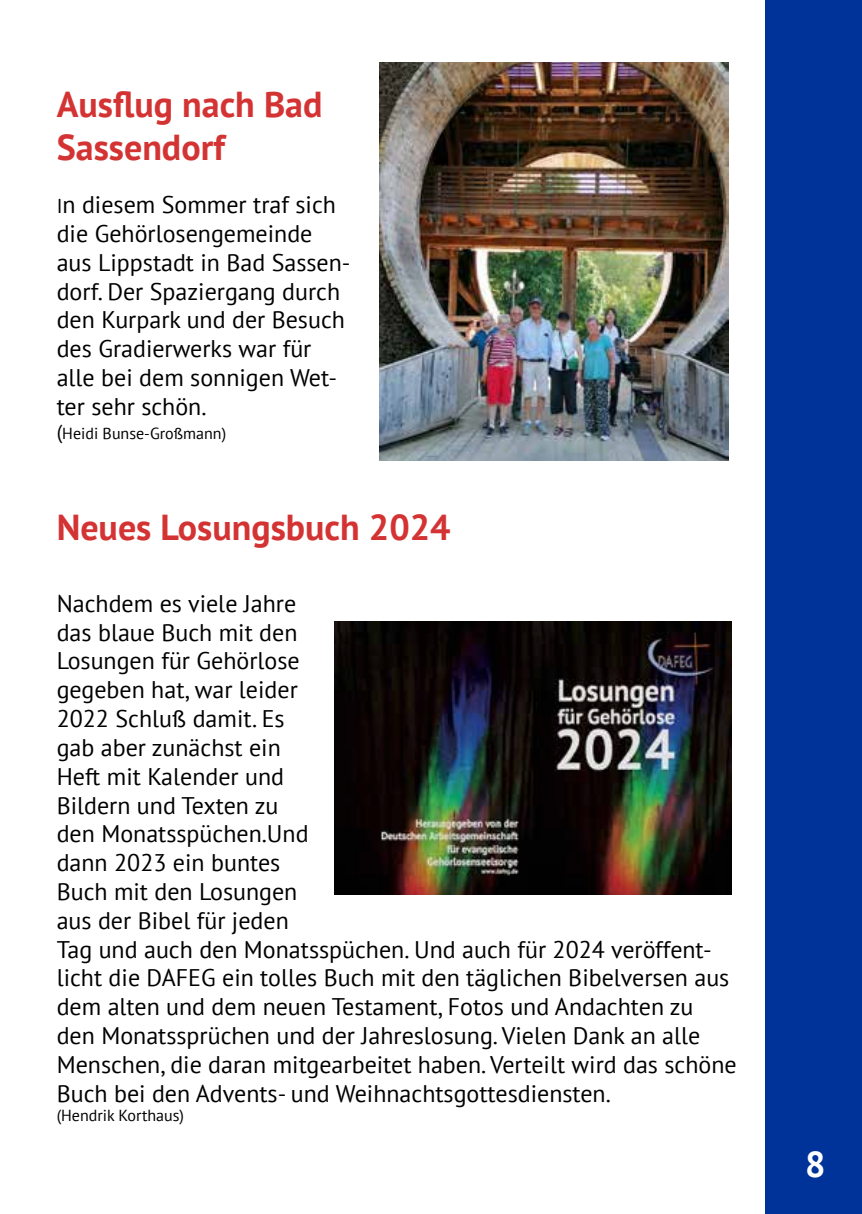
<style>
.page{position:relative;width:862px;height:1214px;background:#fff}
.page>*{position:absolute;margin:0;border:0;box-sizing:border-box;transform-origin:0 0}
.t1{font:700 36px/43.2px "PT Sans";color:#d43333}
.t2{font:700 36px "PT Sans";color:#fff}
.t3{font:24px/28.8px "PT Sans";color:#000}
.t4{font:16px "PT Sans";color:#000}
.s1{font-size:20px}
</style>
<div class="page">
<div style="left:765px;top:0;width:97px;height:1213px;background:#039"></div>
<img style="left:380px;top:62px;width:349px;height:398px">
<img style="left:334px;top:622px;width:397px;height:272px">
<h1 class="t1" style="left:57px;top:82px;width:267px">Ausflug nach Bad<br>Sassendorf</h1>
<p class="t3" style="left:57px;top:190px;width:295px"><span class="s1">I</span>n diesem Sommer traf sich die Gehörlosengemeinde aus Lippstadt in Bad Sassen&shy;dorf. Der Spaziergang durch den Kurpark und der Besuch des Gradierwerks war für alle bei dem sonnigen Wet&shy;ter sehr schön.</p>
<p class="t4" style="left:57px;top:423px;width:171px"><span class="s1">(</span>Heidi Bunse-Großmann)</p>
<h1 class="t1" style="left:57px;top:505px;width:395px">Neues Losungsbuch 2024</h1>
<p class="t3" style="left:57px;top:588px;width:681px">Nachdem es viele Jahre<br>das blaue Buch mit den<br>Losungen für Gehörlose<br>gegeben hat, war leider<br>2022 Schluß damit. Es<br>gab aber zunächst ein<br>Heft mit Kalender und<br>Bildern und Texten zu<br>den Monatsspüchen.Und<br>dann 2023 ein buntes<br>Buch mit den Losungen<br>aus der Bibel für jeden<br>Tag und auch den Monatsspüchen. Und auch für 2024 veröffent&shy;licht die DAFEG ein tolles Buch mit den täglichen Bibelversen aus dem alten und dem neuen Testament, Fotos und Andachten zu den Monatssprüchen und der Jahreslosung. Vielen Dank an alle Menschen, die daran mitgearbeitet haben. Verteilt wird das schöne Buch bei den Advents- und Weihnachtsgottesdiensten.</p>
<p class="t4" style="left:57px;top:1104px;width:129px">(Hendrik Korthaus)</p>
<h1 class="t2" style="left:805px;top:1140px;width:22px">8</h1>
</div>
